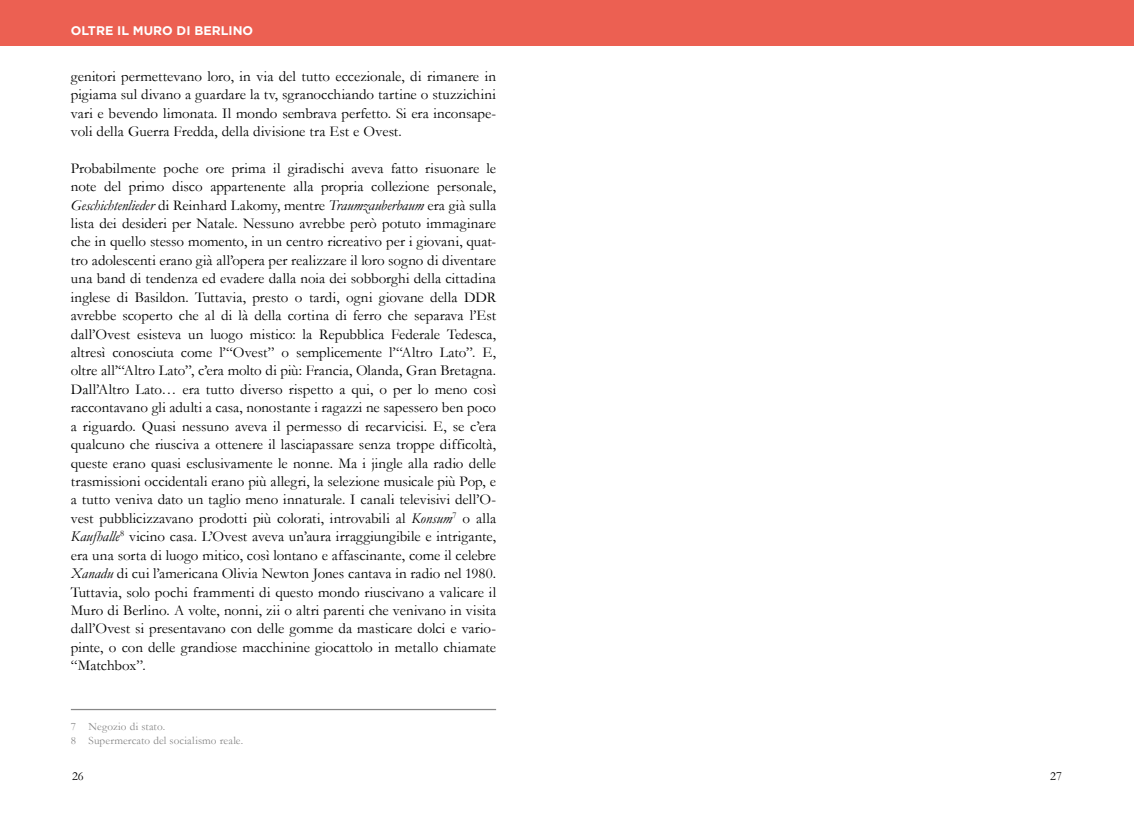
<style>
.page{position:relative;width:1134px;height:815px;background:#fff}
.page>*{position:absolute;margin:0;border:0;box-sizing:border-box;transform-origin:0 0}
.t1{font:15px/18.4px "Garamond";color:#000;text-align:justify}
.t2{font:700 12.5px "Gotham";color:#fff}
.t3{font:12.5px "Garamond";color:#000}
.t4{font:11.25px/13.8px "Garamond";letter-spacing:.01em;color:#878787}
.s1{font-style:italic}
</style>
<div class="page">
<div style="left:0;top:0;width:567px;height:46px;background:#ec6052"></div>
<div style="left:567px;top:0;width:567px;height:46px;background:#ec6052"></div>
<hr style="left:71px;top:709px;width:425px;height:1px;background:#878787">
<p class="t2" style="left:71px;top:23px;width:184px">OLTRE IL MURO DI BERLINO</p>
<p class="t1" style="left:71px;top:67px;width:427px">genitori permettevano loro, in via del tutto eccezionale, di rimanere in pigiama sul divano a guardare la tv, sgranocchiando tartine o stuzzichini vari e bevendo limonata. Il mondo sembrava perfetto. Si era inconsape&shy;voli della Guerra Fredda, della divisione tra Est e Ovest.</p>
<p class="t1" style="left:71px;top:159px;width:427px">Probabilmente poche ore prima il giradischi aveva fatto risuonare le note del primo disco appartenente alla propria collezione personale, <span class="s1">Geschichtenlieder</span> di Reinhard Lakomy, mentre <span class="s1">Traumzauberbaum</span> era già sulla lista dei desideri per Natale. Nessuno avrebbe però potuto immaginare che in quello stesso momento, in un centro ricreativo per i giovani, quat&shy;tro adolescenti erano già all’opera per realizzare il loro sogno di diventare una band di tendenza ed evadere dalla noia dei sobborghi della cittadina inglese di Basildon. Tuttavia, presto o tardi, ogni giovane della DDR avrebbe scoperto che al di là della cortina di ferro che separava l’Est dall’Ovest esisteva un luogo mistico: la Repubblica Federale Tedesca, altresì conosciuta come l’“Ovest” o semplicemente l’“Altro Lato”. E, oltre all’“Altro Lato”, c’era molto di più: Francia, Olanda, Gran Bretagna.<br>Dall’Altro Lato… era tutto diverso rispetto a qui, o per lo meno così raccontavano gli adulti a casa, nonostante i ragazzi ne sapessero ben poco a riguardo. Quasi nessuno aveva il permesso di recarvicisi. E, se c’era qualcuno che riusciva a ottenere il lasciapassare senza troppe difficoltà, queste erano quasi esclusivamente le nonne. Ma i jingle alla radio delle trasmissioni occidentali erano più allegri, la selezione musicale più Pop, e a tutto veniva dato un taglio meno innaturale. I canali televisivi dell’O&shy;vest pubblicizzavano prodotti più colorati, introvabili al <span class="s1">Konsum</span><sup>7</sup> o alla <span class="s1">Kaufhalle</span><sup>8</sup> vicino casa. L’Ovest aveva un’aura irraggiungibile e intrigante, era una sorta di luogo mitico, così lontano e affascinante, come il celebre <span class="s1">Xanadu</span> di cui l’americana Olivia Newton Jones cantava in radio nel 1980.<br>Tuttavia, solo pochi frammenti di questo mondo riuscivano a valicare il Muro di Berlino. A volte, nonni, zii o altri parenti che venivano in visita dall’Ovest si presentavano con delle gomme da masticare dolci e vario&shy;pinte, o con delle grandiose macchinine giocattolo in metallo chiamate “Matchbox”.</p>
<p class="t4" style="left:71px;top:720px;width:174px">7 Negozio di stato.<br>8 Supermercato del socialismo reale.</p>
<p class="t3" style="left:72px;top:769px;width:13px">26</p>
<p class="t3" style="left:1050px;top:769px;width:13px">27</p>
</div>
